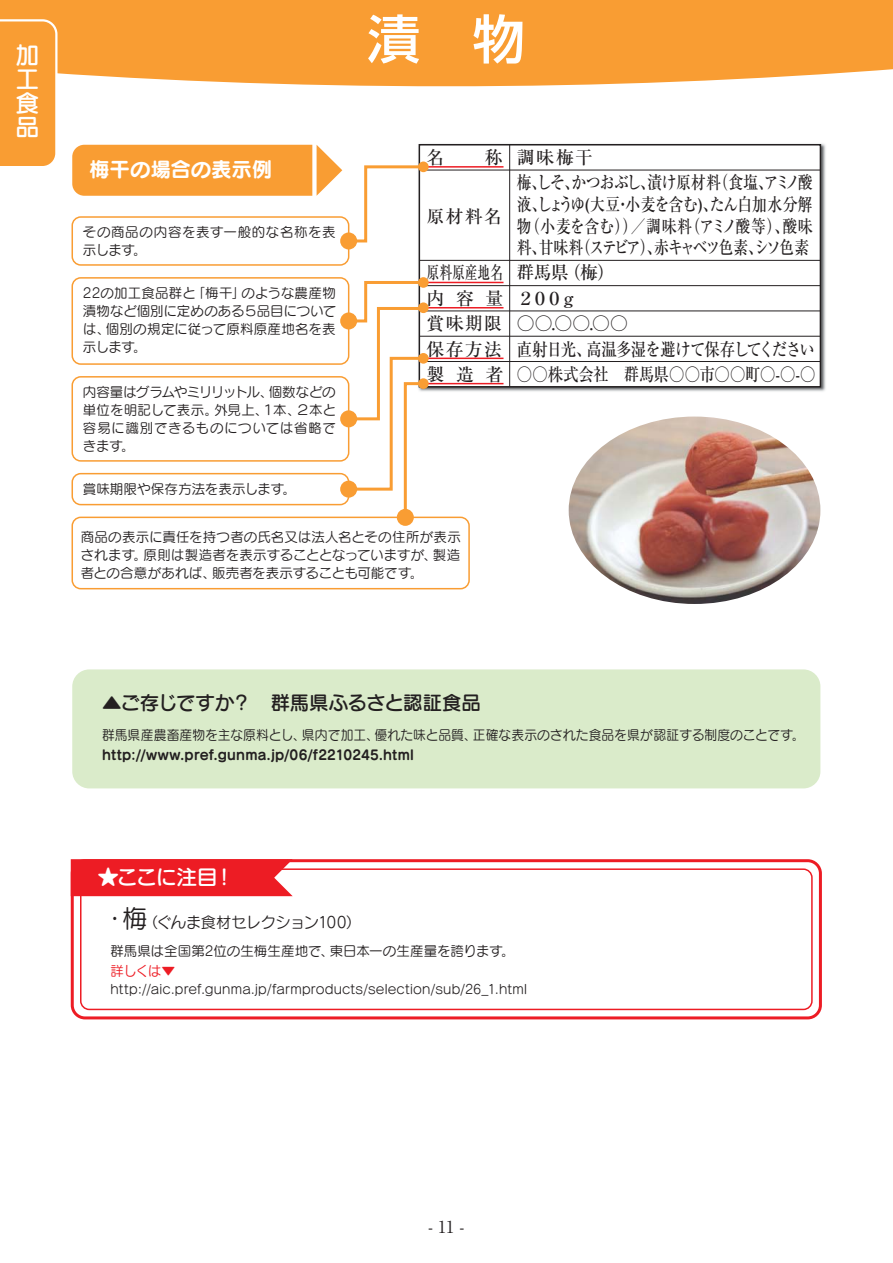
<style>
.page{position:relative;width:893px;height:1263px;background:#fff}
.page>*{position:absolute;margin:0;border:0;box-sizing:border-box;transform-origin:0 0}
.t1{font:52.5px "Shin Go Pro Medium 90 msp RKSJ H";color:#fff}
.t2{font:24px/24px "Seurat Pro DB 90 msp RKSJ H";color:#fff;text-align:justify}
.t3{font:21px "Seurat Pro DB 90 msp RKSJ H";letter-spacing:-.045em;color:#fff}
.t4{font:20.55px "Seurat Pro B 90 msp RKSJ H";letter-spacing:-.01em;color:#fff}
.t5{font:19.5px "Seurat Pro DB 90 msp RKSJ H";letter-spacing:-.025em;color:#231f20}
.t6{font:17.85px/21.6px "Ryumin Pro Medium 90 msp RKSJ H";letter-spacing:-.03em;color:#231f20;text-align:justify;scale:.83 1}
.t7{font:17.85px/25.5px "Ryumin Pro Medium 90 msp RKSJ H";letter-spacing:-.07em;color:#231f20}
.t8{font:17.85px/25.5px "Ryumin Pro Medium 90 msp RKSJ H";letter-spacing:-.03em;color:#231f20}
.t9{font:17.85px "Ryumin Pro Medium 90 msp RKSJ H";letter-spacing:-.03em;color:#231f20;scale:.86 1}
.t10{font:17.85px/25.5px "Ryumin Pro Medium 90 msp RKSJ H";letter-spacing:-.03em;color:#231f20;text-align:justify;scale:.72 1}
.t11{font:16.5px "Ryumin Pro Regular 90 msp RKSJ H";color:#231f20}
.t12{font:15.3px "Seurat Pro M 90 msp RKSJ H";letter-spacing:-.035em;color:#231f20}
.t13{font:13.5px/18px "Seurat Pro M 90 msp RKSJ H";color:#231f20;text-align:justify}
.t14{font:13.5px "Seurat Pro M 90 msp RKSJ H";color:#231f20;scale:.95 1}
.t15{font:13.5px "Seurat Pro B 90 msp RKSJ H";letter-spacing:.02em;color:#231f20}
.t16{font:13.5px/18px "Seurat Pro M 90 msp RKSJ H";letter-spacing:.045em;color:#231f20}
.t17{font:13.5px "Seurat Pro M 90 msp RKSJ H";color:#ed1c24}
.t18{font:12.75px "Seurat Pro M 90 msp RKSJ H";letter-spacing:.015em;color:#231f20}
.s1{font-size:25.5px}
</style>
<div class="page">
<div style="left:71px;top:859px;width:751px;height:160px;border:3px solid #ed1c24;border-radius:13px"></div>
<svg style="left:70px;top:859px;width:226px;height:40px;background:#ef383f"></svg>
<div style="left:80px;top:868px;width:733px;height:142px;border:2px solid #ed1c24;border-radius:9px"></div>
<div style="left:72px;top:669px;width:748px;height:119px;background:#daebca;border-radius:17px"></div>
<svg style="left:0;top:0;width:893px;height:87px;background:#f9a340"></svg>
<img style="left:569px;top:417px;width:251px;height:187px;border-radius:50%">
<img style="left:418px;top:143px;width:408px;height:249px">
<div style="left:419px;top:145px;width:401px;height:242px;background:#fff"></div>
<div style="left:419px;top:144px;width:402px;height:244px;border:2px solid #231f20"></div>
<hr style="left:419px;top:170px;width:401px;height:1px;background:#231f20">
<hr style="left:419px;top:260px;width:401px;height:1px;background:#231f20">
<hr style="left:419px;top:285px;width:401px;height:1px;background:#231f20">
<hr style="left:419px;top:311px;width:401px;height:1px;background:#231f20">
<hr style="left:419px;top:336px;width:401px;height:1px;background:#231f20">
<hr style="left:419px;top:361px;width:401px;height:1px;background:#231f20">
<hr style="left:509px;top:145px;width:1px;height:242px;background:#231f20">
<div style="left:71px;top:216px;width:278px;height:50px;border:2px solid #f99d33;border-radius:9px"></div>
<div style="left:71px;top:277px;width:278px;height:88px;border:2px solid #f99d33;border-radius:8px"></div>
<div style="left:71px;top:376px;width:278px;height:86px;border:2px solid #f99d33;border-radius:9px"></div>
<div style="left:72px;top:517px;width:398px;height:72px;border:2px solid #f99d33;border-radius:9px"></div>
<div style="left:71px;top:473px;width:278px;height:32px;border:2px solid #f99d33;border-radius:9px"></div>
<div style="left:340px;top:232px;width:17px;height:17px;background:#f99d33;border-radius:50%"></div>
<div style="left:340px;top:312px;width:17px;height:17px;background:#f99d33;border-radius:50%"></div>
<div style="left:340px;top:410px;width:17px;height:17px;background:#f99d33;border-radius:50%"></div>
<div style="left:340px;top:481px;width:17px;height:17px;background:#f99d33;border-radius:50%"></div>
<div style="left:397px;top:509px;width:17px;height:17px;background:#f99d33;border-radius:50%"></div>
<hr style="left:427px;top:166px;width:76px;height:2px;background:#ed1c24">
<div style="left:418px;top:162px;width:11px;height:10px;background:#f99d33;border-radius:50%"></div>
<hr style="left:427px;top:282px;width:76px;height:1px;background:#ed1c24">
<svg style="left:418px;top:277px;width:11px;height:11px"></svg>
<hr style="left:427px;top:307px;width:76px;height:2px;background:#ed1c24">
<svg style="left:418px;top:302px;width:11px;height:11px"></svg>
<hr style="left:427px;top:358px;width:76px;height:1px;background:#ed1c24">
<svg style="left:418px;top:353px;width:11px;height:11px"></svg>
<hr style="left:427px;top:383px;width:76px;height:1px;background:#ed1c24">
<svg style="left:418px;top:378px;width:11px;height:11px"></svg>
<svg style="left:72px;top:145px;width:354px;height:99px"></svg>
<svg style="left:346px;top:279px;width:80px;height:241px"></svg>
<svg style="left:0;top:17px;width:60px;height:149px;background:#f9a341"></svg>
<h2 class="t2" style="left:16px;top:46px;width:24px">加工食品</h2>
<h1 class="t1" style="left:368px;top:19px;width:159px">漬　物</h1>
<h3 class="t4" style="left:89px;top:162px;width:185px">梅干の場合の表示例</h3>
<p class="t16" style="left:83px;top:225px;width:254px">その商品の内容を表す一般的な名称を表示します。</p>
<p class="t13" style="left:83px;top:286px;width:255px">22の加工食品群と「梅干」のような農産物漬物など個別に定めのある５品目については、個別の規定に従って原料原産地名を表示します。</p>
<p class="t13" style="left:83px;top:385px;width:255px">内容量はグラムやミリリットル、個数などの単位を明記して表示。外見上、１本、２本と容易に識別できるものについては省略できます。</p>
<p class="t13" style="left:83px;top:482px;width:215px">賞味期限や保存方法を表示します。</p>
<h3 class="t8" style="left:427px;top:147px;width:78px">名　　称</h3>
<h3 class="t8" style="left:427px;top:206px;width:77px">原材料名</h3>
<h3 class="t10" style="left:427px;top:262px;width:108px">原料原産地名内 容 量賞味期限保存方法製 造 者</h3>
<h3 class="t8" style="left:517px;top:147px;width:78px">調味梅干</h3>
<h3 class="t6" style="left:517px;top:174px;width:358px">梅、しそ、かつおぶし、漬け原材料（食塩、アミノ酸液、しょうゆ(大豆・小麦を含む)、たん白加水分解物（小麦を含む））／調味料（アミノ酸等）、酸味料、甘味料（ステビア）、赤キャベツ色素、シソ色素</h3>
<h3 class="t8" style="left:517px;top:262px;width:99px">群馬県（梅）<br>２００ｇ</h3>
<h3 class="t7" style="left:517px;top:313px;width:299px">○○.○○.○○<br>直射日光、高温多湿を避けて保存してください</h3>
<h3 class="t9" style="left:517px;top:368px;width:349px">○○株式会社　群馬県○○市○○町○-○-○</h3>
<p class="t13" style="left:81px;top:530px;width:382px">商品の表示に責任を持つ者の氏名又は法人名とその住所が表示されます。原則は製造者を表示することとなっていますが、製造者との合意があれば、販売者を表示することも可能です。</p>
<h3 class="t5" style="left:102px;top:696px;width:380px">▲ご存じですか？　群馬県ふるさと認証食品</h3>
<p class="t14" style="left:102px;top:729px;width:741px">群馬県産農畜産物を主な原料とし、県内で加工、優れた味と品質、正確な表示のされた食品を県が認証する制度のことです。</p>
<p class="t15" style="left:102px;top:750px;width:340px">http://www.pref.gunma.jp/06/f2210245.html　　</p>
<h3 class="t3" style="left:98px;top:869px;width:139px">★ここに注目！</h3>
<p class="t12" style="left:102px;top:916px;width:260px"><span class="s1">・梅</span>（ぐんま食材セレクション100）</p>
<p class="t13" style="left:111px;top:944px;width:405px">群馬県は全国第2位の生梅生産地で、東日本一の生産量を誇ります。</p>
<p class="t17" style="left:111px;top:966px;width:52px">詳しくは</p>
<p class="t17" style="left:175px;top:976px;width:15px;rotate:-180deg">▲</p>
<p class="t18" style="left:111px;top:984px;width:418px">http://aic.pref.gunma.jp/farmproducts/selection/sub/26_1.html</p>
<p class="t11" style="left:428px;top:1220px;width:37px">- 11 -</p>
</div>
